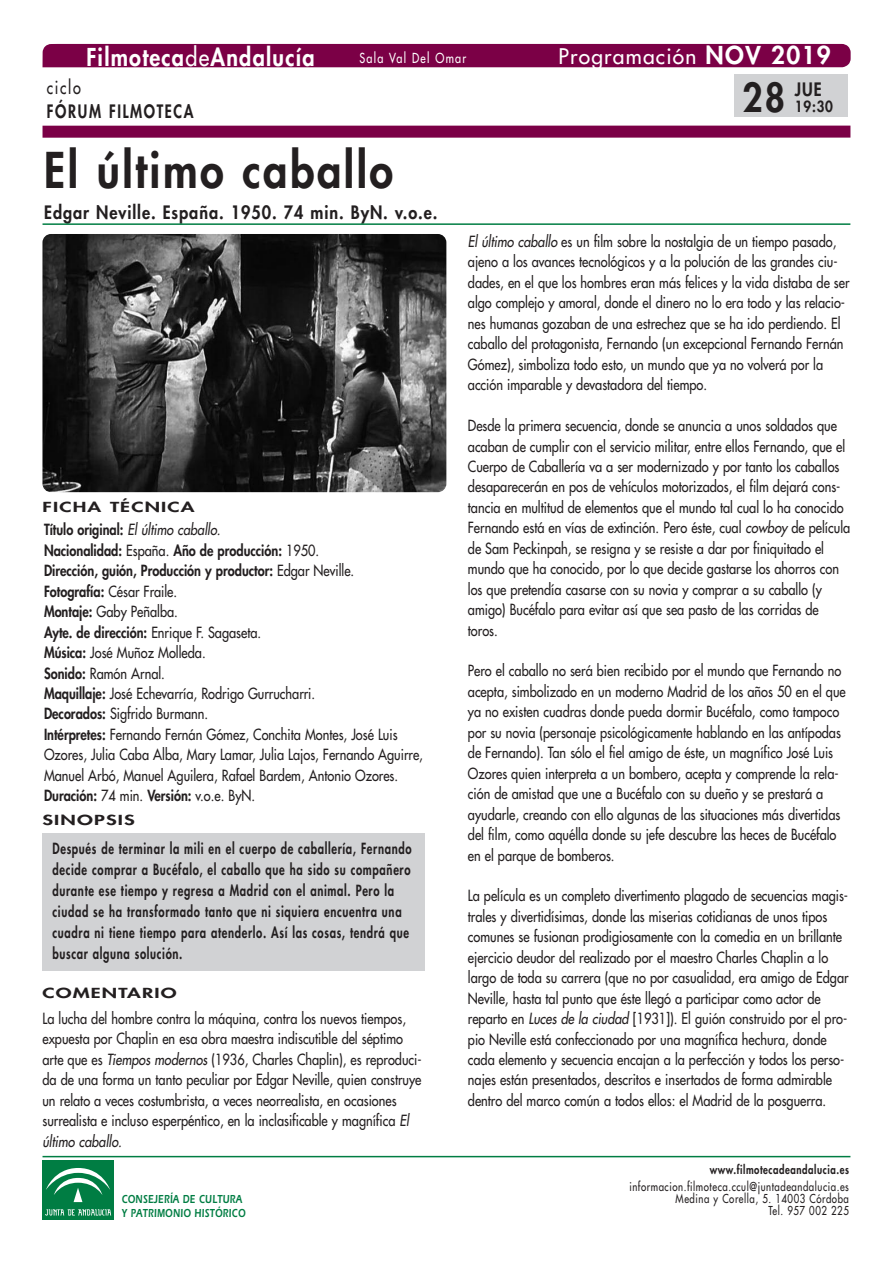
<style>
.page{position:relative;width:893px;height:1263px;background:#fff}
.page>*{position:absolute;margin:0;border:0;box-sizing:border-box;transform-origin:0 0}
.t1{font:800 48px "Futura LT";letter-spacing:.06em;color:#231f20;scale:.9 1}
.t2{font:800 39px "Futura LT";color:#231f20;scale:.9 1}
.t3{font:800 24px "Futura LT";letter-spacing:.06em;color:#fff;scale:.9 1}
.t4{font:21px "Futura LT";letter-spacing:.06em;color:#fff}
.t5{font:800 18px "Futura LT";letter-spacing:.06em;color:#231f20;scale:.9 1}
.t6{font:800 18px "Futura LT";letter-spacing:.115em;color:#231f20;scale:.8 1}
.t7{font:18px "Futura LT";letter-spacing:.115em;color:#231f20;scale:.8 1}
.t8{font:15px/20.4px "Futura LT";color:#231f20;scale:.85 1}
.t9{font:800 15px/21px "Futura LT";letter-spacing:.06em;color:#231f20;scale:.75 1}
.t10{font:800 15px "Futura LT";letter-spacing:.06em;color:#231f20;scale:.9 1}
.t11{font:800 13.5px "Futura LT";letter-spacing:.06em;color:#231f20;scale:1.5 1}
.t12{font:13.5px "Futura LT";letter-spacing:.115em;color:#fff;scale:.8 1}
.t13{font:12px/12px "Futura LT";letter-spacing:.06em;color:#231f20;text-align:right;scale:.8 1}
.t14{font:12px/14.4px "Erie Black Plain";letter-spacing:.03em;color:#007d43;scale:.75 1}
.t15{font:800 12px "Futura LT";letter-spacing:.06em;color:#231f20;scale:.8 1}
.s1{font-weight:400}
.s2{font-weight:800;font-size:24px}
.s3{font-weight:800}
.s4{font-style:italic}
</style>
<div class="page">
<img style="left:42px;top:234px;width:404px;height:258px;border-radius:9px">
<div style="left:43px;top:44px;width:808px;height:23px;background:#7b0046"></div>
<div style="left:43px;top:126px;width:807px;height:12px;background:#7b0046"></div>
<div style="left:42px;top:834px;width:383px;height:137px;background:#d1d2d4"></div>
<hr style="left:43px;top:223px;width:807px;height:2px;background:#007d43">
<hr style="left:43px;top:1156px;width:807px;height:1px;background:#007d43">
<div style="left:43px;top:1160px;width:71px;height:60px;background:#007d43"></div>
<svg style="left:45px;top:1209px;width:66px;height:6px"></svg>
<svg style="left:46px;top:1168px;width:64px;height:35px"></svg>
<div style="left:734px;top:74px;width:114px;height:43px;background:#d1d2d4"></div>
<h3 class="t3" style="left:86px;top:42px;width:255px">Filmoteca<span class="s1">de</span>Andalucía</h3>
<h3 class="t4" style="left:559px;top:43px;width:274px">Programación <span class="s2">NOV 2019</span></h3>
<p class="t12" style="left:359px;top:49px;width:135px">Sala Val Del Omar</p>
<p class="t7" style="left:47px;top:76px;width:44px">ciclo</p>
<p class="t6" style="left:47px;top:100px;width:185px">FÓRUM FILMOTECA</p>
<h1 class="t1" style="left:44px;top:138px;width:389px">El último caballo</h1>
<p class="t5" style="left:44px;top:201px;width:439px">Edgar Neville. España. 1950. 74 min. ByN. v.o.e.</p>
<p class="t11" style="left:43px;top:498px;width:103px">FICHA TÉCNICA</p>
<p class="t8" style="left:44px;top:520px;width:447px"><span class="s3">Título original:</span> <span class="s4">El último caballo.<br></span><span class="s3">Nacionalidad:</span> España. <span class="s3">Año de producción:</span> 1950.<br><span class="s3">Dirección, guión, Producción y productor:</span> Edgar Neville.<br><span class="s3">Fotografía:</span> César Fraile.<br><span class="s3">Montaje:</span> Gaby Peñalba.<br><span class="s3">Ayte. de dirección:</span> Enrique F. Sagaseta.<br><span class="s3">Música:</span> José Muñoz Molleda.<br><span class="s3">Sonido:</span> Ramón Arnal.<br><span class="s3">Maquillaje:</span> José Echevarría, Rodrigo Gurrucharri.<br><span class="s3">Decorados:</span> Sigfrido Burmann.<br><span class="s3">Intérpretes:</span> Fernando Fernán Gómez, Conchita Montes, José Luis Ozores, Julia Caba Alba, Mary Lamar, Julia Lajos, Fernando Aguirre, Manuel Arbó, Manuel Aguilera, Rafael Bardem, Antonio Ozores.<br><span class="s3">Duración:</span> 74 min. <span class="s3">Versión:</span> v.o.e. ByN.</p>
<p class="t11" style="left:42px;top:811px;width:63px">SINOPSIS</p>
<p class="t9" style="left:52px;top:838px;width:480px">Después de terminar la mili en el cuerpo de caballería, Fernando decide comprar a Bucéfalo, el caballo que ha sido su compañero durante ese tiempo y regresa a Madrid con el animal. Pero la ciudad se ha transformado tanto que ni siquiera encuentra una cuadra ni tiene tiempo para atenderlo. Así las cosas, tendrá que buscar alguna solución.</p>
<p class="t11" style="left:42px;top:984px;width:91px">COMENTARIO</p>
<p class="t8" style="left:42px;top:1008px;width:448px">La lucha del hombre contra la máquina, contra los nuevos tiempos, expuesta por Chaplin en esa obra maestra indiscutible del séptimo arte que es <span class="s4">Tiempos modernos</span> (1936, Charles Chaplin), es reproduci&shy;da de una forma un tanto peculiar por Edgar Neville, quien construye un relato a veces costumbrista, a veces neorrealista, en ocasiones surrealista e incluso esperpéntico, en la inclasificable y magnífica <span class="s4">El último caballo.</span></p>
<p class="t14" style="left:122px;top:1191px;width:167px">CONSEJERÍA DE CULTURA<br>Y PATRIMONIO HISTÓRICO</p>
<h2 class="t2" style="left:743px;top:72px;width:49px">28</h2>
<p class="t5" style="left:795px;top:77px;width:31px">JUE</p>
<p class="t10" style="left:795px;top:96px;width:44px">19:30</p>
<p class="t8" style="left:468px;top:231px;width:450px"><span class="s4">El último caballo</span> es un film sobre la nostalgia de un tiempo pasado, ajeno a los avances tecnológicos y a la polución de las grandes ciu&shy;dades, en el que los hombres eran más felices y la vida distaba de ser algo complejo y amoral, donde el dinero no lo era todo y las relacio&shy;nes humanas gozaban de una estrechez que se ha ido perdiendo. El caballo del protagonista, Fernando (un excepcional Fernando Fernán Gómez), simboliza todo esto, un mundo que ya no volverá por la acción imparable y devastadora del tiempo.</p>
<p class="t8" style="left:468px;top:415px;width:451px">Desde la primera secuencia, donde se anuncia a unos soldados que acaban de cumplir con el servicio militar, entre ellos Fernando, que el Cuerpo de Caballería va a ser modernizado y por tanto los caballos desaparecerán en pos de vehículos motorizados, el film dejará cons&shy;tancia en multitud de elementos que el mundo tal cual lo ha conocido Fernando está en vías de extinción. Pero éste, cual <span class="s4">cowboy</span> de película de Sam Peckinpah, se resigna y se resiste a dar por finiquitado el mundo que ha conocido, por lo que decide gastarse los ahorros con los que pretendía casarse con su novia y comprar a su caballo (y amigo) Bucéfalo para evitar así que sea pasto de las corridas de toros.</p>
<p class="t8" style="left:468px;top:661px;width:446px">Pero el caballo no será bien recibido por el mundo que Fernando no acepta, simbolizado en un moderno Madrid de los años 50 en el que ya no existen cuadras donde pueda dormir Bucéfalo, como tampoco por su novia (personaje psicológicamente hablando en las antípodas de Fernando). Tan sólo el fiel amigo de éste, un magnífico José Luis Ozores quien interpreta a un bombero, acepta y comprende la rela&shy;ción de amistad que une a Bucéfalo con su dueño y se prestará a ayudarle, creando con ello algunas de las situaciones más divertidas del film, como aquélla donde su jefe descubre las heces de Bucéfalo en el parque de bomberos.</p>
<p class="t8" style="left:468px;top:885px;width:449px">La película es un completo divertimento plagado de secuencias magis&shy;trales y divertidísimas, donde las miserias cotidianas de unos tipos comunes se fusionan prodigiosamente con la comedia en un brillante ejercicio deudor del realizado por el maestro Charles Chaplin a lo largo de toda su carrera (que no por casualidad, era amigo de Edgar Neville, hasta tal punto que éste llegó a participar como actor de reparto en <span class="s4">Luces de la ciudad</span> [1931]). El guión construido por el pro&shy;pio Neville está confeccionado por una magnífica hechura, donde cada elemento y secuencia encajan a la perfección y todos los perso&shy;najes están presentados, descritos e insertados de forma admirable dentro del marco común a todos ellos: el Madrid de la posguerra.</p>
<p class="t15" style="left:710px;top:1162px;width:176px">www.filmotecadeandalucia.es</p>
<p class="t13" style="left:629px;top:1180px;width:276px">informacion.filmoteca.ccul@juntadeandalucia.es<br>Medina y Corella, 5. 14003 Córdoba<br>Tel. 957 002 225</p>
</div>
